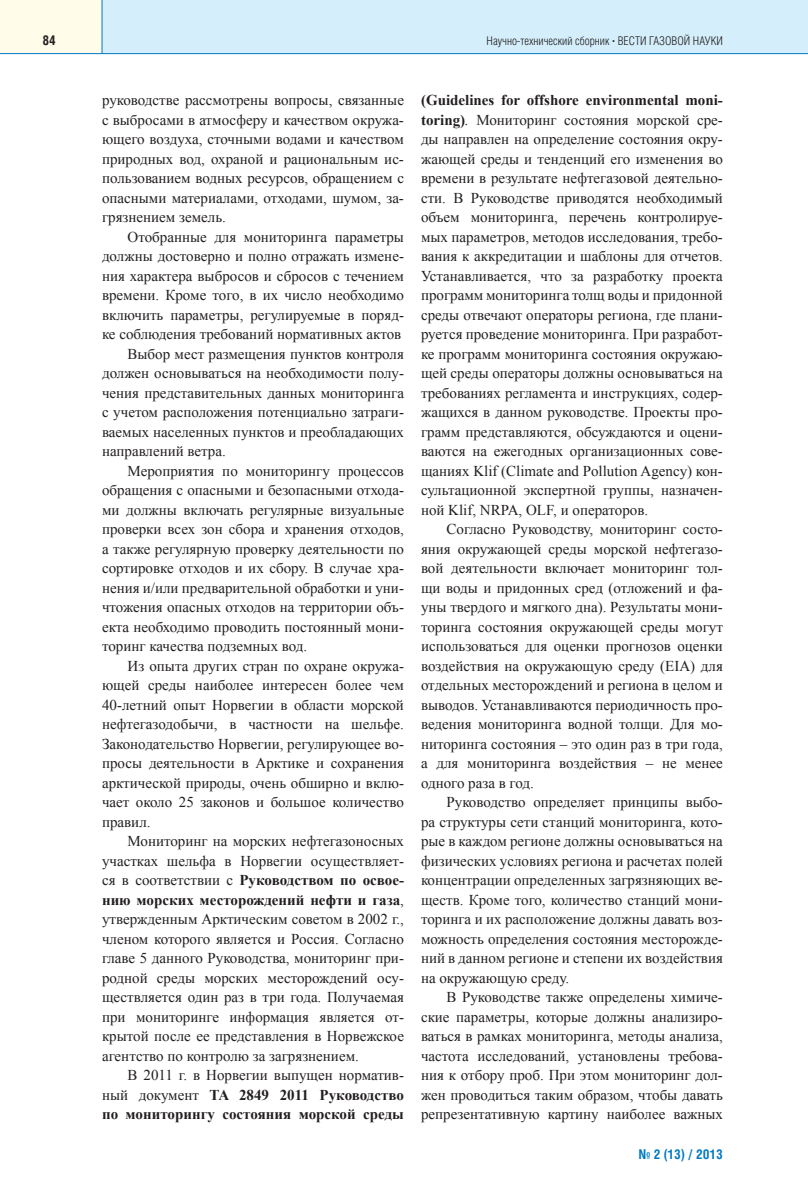
<style>
.page{position:relative;width:808px;height:1195px;background:#fff}
.page>*{position:absolute;margin:0;border:0;box-sizing:border-box;transform-origin:0 0}
.t1{font:15px/19.5px "Times New Roman";color:#231f20;text-align:justify}
.t2{font:700 15px "Times New Roman";color:#231f20}
.t3{font:700 13.5px "Helios Cond";color:#0079c2}
.t4{font:700 13.5px "Helios Cond";color:#231f20}
.t5{font:300 12px "Helios Cond";color:#231f20}
.s1{font-family:"Times New Roman";font-weight:700}
.s2{font-weight:400}
.s3{font-weight:700}
.s4{font-style:italic}
</style>
<div class="page">
<div style="left:102px;top:0;width:706px;height:53px;background:#d4effb"></div>
<div style="left:0;top:0;width:102px;height:53px;background:#fffde9"></div>
<hr style="left:0;top:53px;width:808px;height:1px;background:#0079c2">
<hr style="left:102px;top:0;width:1px;height:54px;background:#0079c2">
<p class="t4" style="left:42px;top:35px;width:15px">84</p>
<p class="t5" style="left:487px;top:36px;width:238px">Научно-технический сборник <span class="s1">·</span> ВЕСТИ ГАЗОВОЙ НАУКИ</p>
<p class="t1" style="left:102px;top:90px;width:303px">руководстве рассмотрены вопросы, связанные с выбросами в атмосферу и качеством окружа&shy;ющего воздуха, сточными водами и качеством природных вод, охраной и рациональным ис&shy;пользованием водных ресурсов, обращением с опасными материалами, отходами, шумом, за&shy;грязнением земель.</p>
<p class="t1" style="left:128px;top:227px;width:278px">Отобранные для мониторинга параметры</p>
<p class="t1" style="left:102px;top:246px;width:303px">должны достоверно и полно отражать измене-</p>
<p class="t1" style="left:102px;top:266px;width:303px">ния характера выбросов и сбросов с течением</p>
<p class="t1" style="left:102px;top:285px;width:303px">времени. Кроме того, в их число необходимо</p>
<p class="t1" style="left:102px;top:305px;width:303px">включить параметры, регулируемые в поряд-</p>
<p class="t1" style="left:102px;top:324px;width:301px">ке соблюдения требований нормативных актов</p>
<p class="t1" style="left:128px;top:344px;width:278px">Выбор мест размещения пунктов контроля</p>
<p class="t1" style="left:102px;top:363px;width:303px">должен основываться на необходимости полу-</p>
<p class="t1" style="left:102px;top:383px;width:303px">чения представительных данных мониторинга</p>
<p class="t1" style="left:102px;top:402px;width:303px">с учетом расположения потенциально затраги-</p>
<p class="t1" style="left:102px;top:422px;width:303px">ваемых населенных пунктов и преобладающих</p>
<p class="t1" style="left:102px;top:441px;width:125px">направлений ветра.</p>
<p class="t1" style="left:128px;top:461px;width:278px">Мероприятия по мониторингу процессов</p>
<p class="t1" style="left:102px;top:480px;width:303px">обращения с опасными и безопасными отхода-</p>
<p class="t1" style="left:102px;top:500px;width:303px">ми должны включать регулярные визуальные</p>
<p class="t1" style="left:102px;top:519px;width:303px">проверки всех зон сбора и хранения отходов,</p>
<p class="t1" style="left:102px;top:539px;width:303px">а также регулярную проверку деятельности по</p>
<p class="t1" style="left:102px;top:558px;width:303px">сортировке отходов и их сбору. В случае хра-</p>
<p class="t1" style="left:102px;top:578px;width:303px">нения и/или предварительной обработки и уни-</p>
<p class="t1" style="left:102px;top:597px;width:303px">чтожения опасных отходов на территории объ-</p>
<p class="t1" style="left:102px;top:617px;width:303px">екта необходимо проводить постоянный мони-</p>
<p class="t1" style="left:102px;top:636px;width:207px">торинг качества подземных вод.</p>
<p class="t1" style="left:128px;top:656px;width:278px">Из опыта других стран по охране окружа-</p>
<p class="t1" style="left:102px;top:675px;width:303px">ющей среды наиболее интересен более чем</p>
<p class="t1" style="left:102px;top:695px;width:303px">40-летний опыт Норвегии в области морской</p>
<p class="t1" style="left:102px;top:714px;width:303px">нефтегазодобычи, в частности на шельфе.</p>
<p class="t1" style="left:102px;top:734px;width:303px">Законодательство Норвегии, регулирующее во-</p>
<p class="t1" style="left:102px;top:753px;width:303px">просы деятельности в Арктике и сохранения</p>
<p class="t1" style="left:102px;top:773px;width:303px">арктической природы, очень обширно и вклю-</p>
<p class="t1" style="left:102px;top:792px;width:303px">чает около 25 законов и большое количество</p>
<p class="t1" style="left:102px;top:812px;width:50px">правил.</p>
<p class="t1" style="left:128px;top:831px;width:278px">Мониторинг на морских нефтегазоносных</p>
<p class="t1" style="left:102px;top:851px;width:303px">участках шельфа в Норвегии осуществляет-</p>
<p class="t2" style="left:102px;top:872px;width:303px"><span class="s2">ся в соответствии с</span> Руководством по освое-</p>
<p class="t2" style="left:102px;top:891px;width:303px">нию морских месторождений нефти и газа<span class="s2">,</span></p>
<p class="t1" style="left:102px;top:909px;width:303px">утвержденным Арктическим советом в 2002 г.,</p>
<p class="t1" style="left:102px;top:929px;width:303px">членом которого является и Россия. Согласно</p>
<p class="t1" style="left:102px;top:948px;width:303px">главе 5 данного Руководства, мониторинг при-</p>
<p class="t1" style="left:102px;top:968px;width:303px">родной среды морских месторождений осу-</p>
<p class="t1" style="left:102px;top:987px;width:303px">ществляется один раз в три года. Получаемая</p>
<p class="t1" style="left:102px;top:1007px;width:303px">при мониторинге информация является от-</p>
<p class="t1" style="left:102px;top:1026px;width:303px">крытой после ее представления в Норвежское</p>
<p class="t1" style="left:102px;top:1046px;width:258px">агентство по контролю за загрязнением.</p>
<p class="t1" style="left:128px;top:1065px;width:278px">В 2011 г. в Норвегии выпущен норматив-</p>
<p class="t2" style="left:102px;top:1086px;width:303px"><span class="s2">ный документ</span> TA 2849 2011 Руководство</p>
<p class="t2" style="left:102px;top:1106px;width:303px">по мониторингу состояния морской среды</p>
<p class="t1" style="left:421px;top:90px;width:303px"><span class="s3">(Guidelines for offshore environmental moni&shy;toring)</span><span class="s4">.</span> Мониторинг состояния морской сре&shy;ды направлен на определение состояния окру&shy;жающей среды и тенденций его изменения во времени в результате нефтегазовой деятельно&shy;сти. В Руководстве приводятся необходимый объем мониторинга, перечень контролируе&shy;мых параметров, методов исследования, требо&shy;вания к аккредитации и шаблоны для отчетов.<br>Устанавливается, что за разработку проекта программ мониторинга толщ воды и придонной среды отвечают операторы региона, где плани&shy;руется проведение мониторинга. При разработ&shy;ке программ мониторинга состояния окружаю&shy;щей среды операторы должны основываться на требованиях регламента и инструкциях, содер&shy;жащихся в данном руководстве. Проекты про&shy;грамм представляются, обсуждаются и оцени&shy;ваются на ежегодных организационных сове&shy;щаниях Klif (Climate and Pollution Agency) кон&shy;сультационной экспертной группы, назначен&shy;ной Klif, NRPA, OLF, и операторов.</p>
<p class="t1" style="left:421px;top:519px;width:303px;text-indent:26px">Согласно Руководству, мониторинг состо&shy;яния окружающей среды морской нефтегазо&shy;вой деятельности включает мониторинг тол&shy;щи воды и придонных сред (отложений и фа&shy;уны твердого и мягкого дна). Результаты мони&shy;торинга состояния окружающей среды могут использоваться для оценки прогнозов оценки воздействия на окружающую среду (EIA) для отдельных месторождений и региона в целом и выводов. Устанавливаются периодичность про&shy;ведения мониторинга водной толщи. Для мо&shy;ниторинга состояния – это один раз в три года, а для мониторинга воздействия – не менее одного раза в год.</p>
<p class="t1" style="left:421px;top:792px;width:303px;text-indent:26px">Руководство определяет принципы выбо&shy;ра структуры сети станций мониторинга, кото&shy;рые в каждом регионе должны основываться на физических условиях региона и расчетах полей концентрации определенных загрязняющих ве&shy;ществ. Кроме того, количество станций мони&shy;торинга и их расположение должны давать воз&shy;можность определения состояния месторожде&shy;ний в данном регионе и степени их воздействия на окружающую среду.</p>
<p class="t1" style="left:421px;top:987px;width:303px;text-indent:26px">В Руководстве также определены химиче&shy;ские параметры, которые должны анализиро&shy;ваться в рамках мониторинга, методы анализа, частота исследований, установлены требова&shy;ния к отбору проб. При этом мониторинг дол&shy;жен проводиться таким образом, чтобы давать репрезентативную картину наиболее важных</p>
<p class="t3" style="left:639px;top:1149px;width:85px">№ 2 (13) / 2013</p>
</div>
